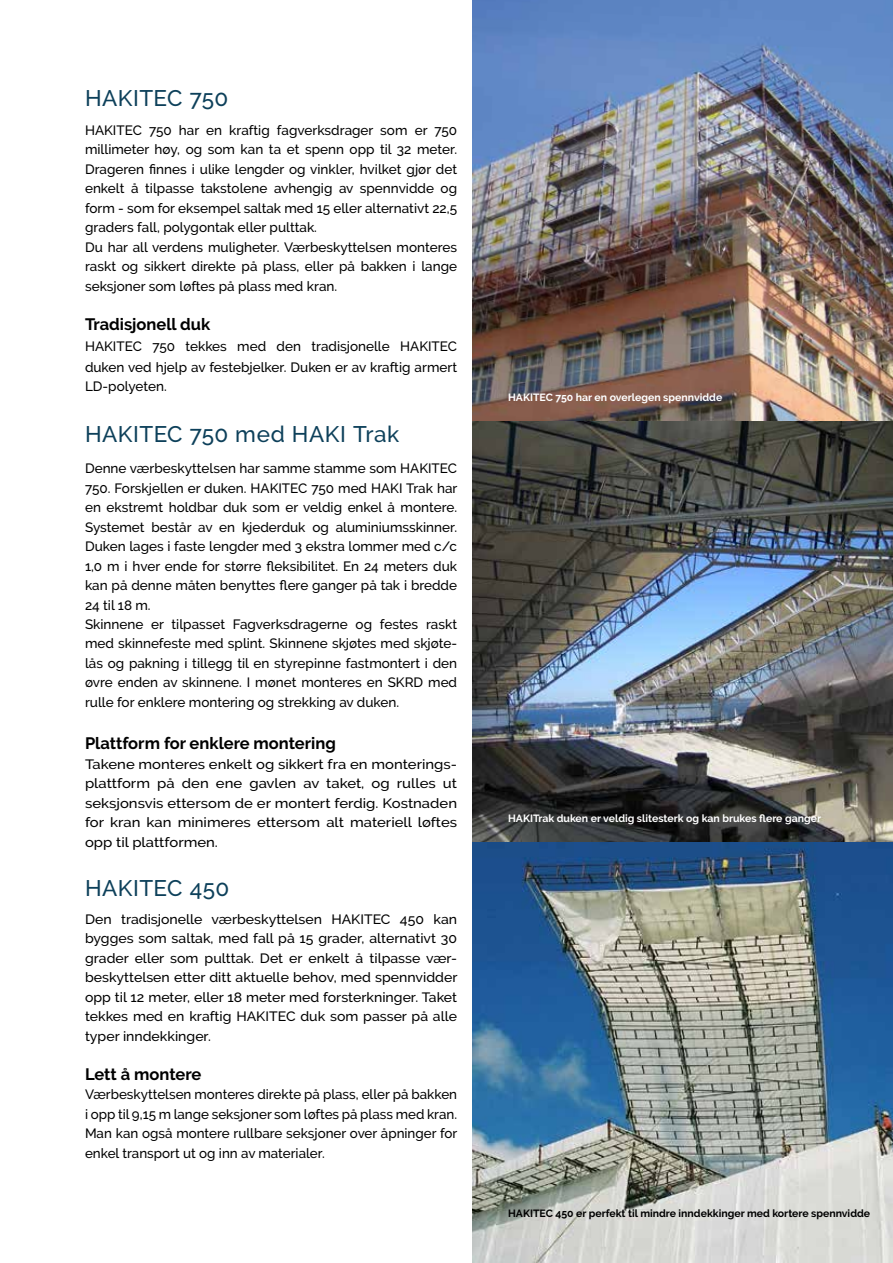
<style>
.page{position:relative;width:893px;height:1263px;background:#fff}
.page>*{position:absolute;margin:0;border:0;box-sizing:border-box;transform-origin:0 0}
.t1{font:500 22.5px "Raleway";letter-spacing:.02em;color:#0d405a}
.t2{font:700 16.5px "Raleway";color:#000}
.t3{font:500 13.5px/19.5px "Raleway";color:#000}
.t4{font:500 13.5px/19.5px "Raleway";color:#000;text-align:justify;scale:1.04 1}
.t5{font:500 13.5px/19.5px "Raleway";color:#000;text-align:justify;scale:1.1 1}
.t6{font:700 10.5px "Raleway";color:#fff}
.t7{font:700 10.5px "Raleway";color:#000}
</style>
<div class="page">
<img style="left:472px;top:0;width:421px;height:1262px">
<h1 class="t1" style="left:85px;top:85px;width:145px">HAKITEC 750</h1>
<p class="t3" style="left:85px;top:120px;width:374px">HAKITEC 750 har en kraftig fagverksdrager som er 750 millimeter høy, og som kan ta et spenn opp til 32 meter.<br>Drageren finnes i ulike lengder og vinkler, hvilket gjør det enkelt å tilpasse takstolene avhengig av spennvidde og form - som for eksempel saltak med 15 eller alternativt 22,5 graders fall, polygontak eller pulttak.<br>Du har all verdens muligheter. Værbeskyttelsen monteres raskt og sikkert direkte på plass, eller på bakken i lange seksjoner som løftes på plass med kran.</p>
<p class="t2" style="left:85px;top:315px;width:127px">Tradisjonell duk</p>
<p class="t3" style="left:85px;top:336px;width:374px;line-height:21px">HAKITEC 750 tekkes med den tradisjonelle HAKITEC duken ved hjelp av festebjelker. Duken er av kraftig armert</p>
<p class="t3" style="left:85px;top:377px;width:83px">LD-polyeten.</p>
<h1 class="t1" style="left:85px;top:421px;width:316px">HAKITEC 750 med HAKI Trak</h1>
<p class="t3" style="left:85px;top:458px;width:374px">Denne værbeskyttelsen har samme stamme som HAKITEC 750. Forskjellen er duken. HAKITEC 750 med HAKI Trak har en ekstremt holdbar duk som er veldig enkel å montere.<br>Systemet består av en kjederduk og aluminiumsskinner.<br>Duken lages i faste lengder med 3 ekstra lommer med c/c 1,0 m i hver ende for større fleksibilitet. En 24 meters duk kan på denne måten benyttes flere ganger på tak i bredde 24 til 18 m.<br>Skinnene er tilpasset Fagverksdragerne og festes raskt med skinnefeste med splint. Skinnene skjøtes med skjøte&shy;lås og pakning i tillegg til en styrepinne fastmontert i den øvre enden av skinnene. I mønet monteres en SKRD med rulle for enklere montering og strekking av duken.</p>
<p class="t2" style="left:85px;top:734px;width:252px">Plattform for enklere montering</p>
<p class="t5" style="left:85px;top:754px;width:340px">Takene monteres enkelt og sikkert fra en monterings&shy;plattform på den ene gavlen av taket, og rulles ut seksjonsvis ettersom de er montert ferdig. Kostnaden for kran kan minimeres ettersom alt materiell løftes opp til plattformen.</p>
<h1 class="t1" style="left:85px;top:875px;width:146px">HAKITEC 450</h1>
<p class="t4" style="left:85px;top:909px;width:360px">Den tradisjonelle værbeskyttelsen HAKITEC 450 kan bygges som saltak, med fall på 15 grader, alternativt 30 grader eller som pulttak. Det er enkelt å tilpasse vær&shy;beskyttelsen etter ditt aktuelle behov, med spennvidder opp til 12 meter, eller 18 meter med forsterkninger. Taket tekkes med en kraftig HAKITEC duk som passer på alle typer inndekkinger.</p>
<p class="t2" style="left:85px;top:1064px;width:118px">Lett å montere</p>
<p class="t3" style="left:85px;top:1085px;width:374px;text-align:justify">Værbeskyttelsen monteres direkte på plass, eller på bakken i opp til 9,15 m lange seksjoner som løftes på plass med kran.<br>Man kan også montere rullbare seksjoner over åpninger for enkel transport ut og inn av materialer.</p>
<p class="t6" style="left:508px;top:391px;width:216px">HAKITEC 750 har en overlegen spennvidde</p>
<p class="t6" style="left:508px;top:812px;width:314px">HAKITrak duken er veldig slitesterk og kan brukes flere ganger</p>
<p class="t7" style="left:508px;top:1207px;width:363px">HAKITEC 450 er perfekt til mindre inndekkinger med kortere spennvidde</p>
</div>
